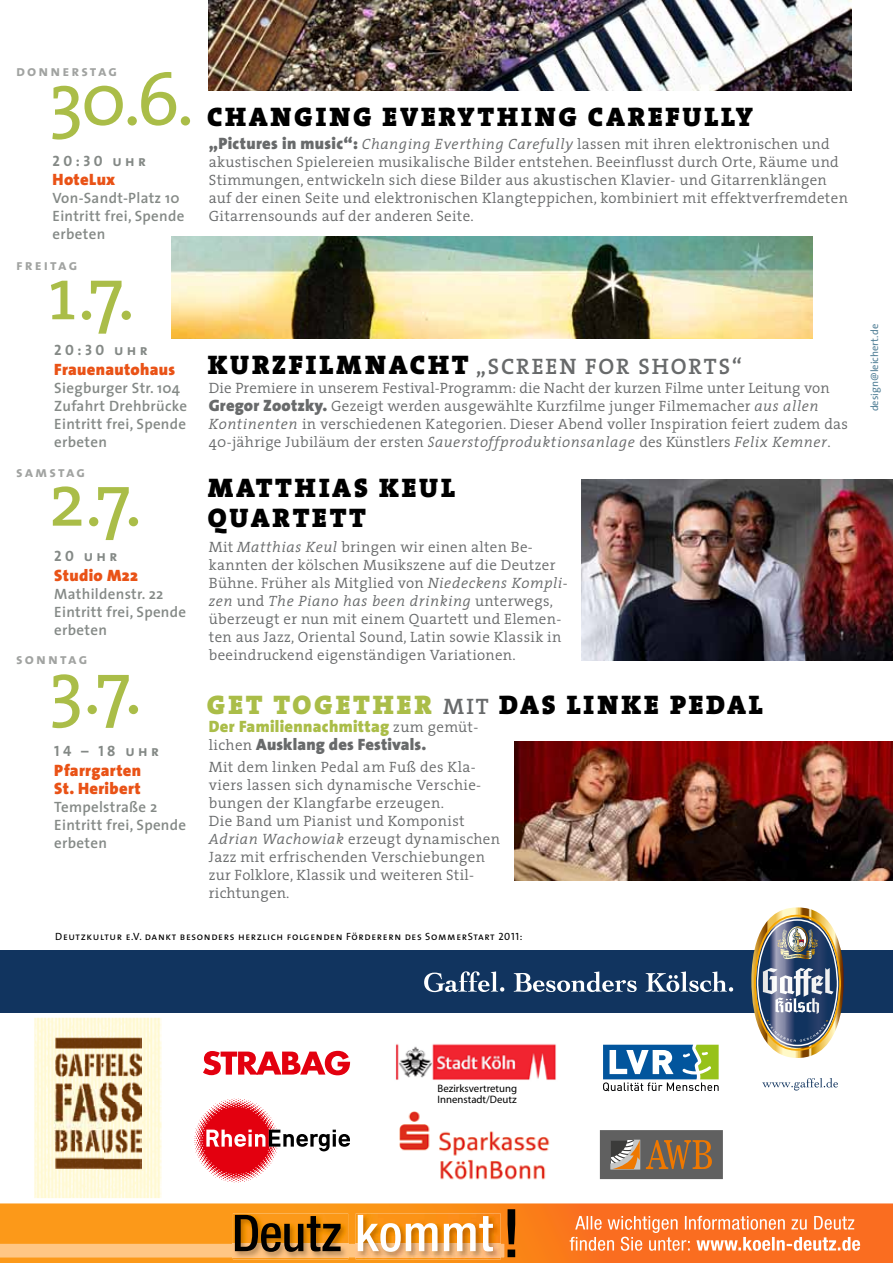
<style>
.page{position:relative;width:893px;height:1263px;background:#fff}
.page>*{position:absolute;margin:0;border:0;box-sizing:border-box;transform-origin:0 0}
.t1{font:75px "The Serif";color:#aabd48}
.t2{font:500 condensed 67.2px "Helvetica Neue";color:#000}
.t3{font:27px/30px "The Serif Black Caps";letter-spacing:.1em;color:#000}
.t4{font:22.5px "The Serif Semi Bold Caps";letter-spacing:.085em;color:#686a6b}
.t5{font:900 16.5px/18px "The Sans";letter-spacing:.015em;color:#aabd48}
.t6{font:900 16.5px/18px "The Sans";letter-spacing:.02em;color:#e95216}
.t7{font:300 15px/18px "The Serif";letter-spacing:.02em;color:#686a6b}
.t8{font:600 15px/18px "The Sans";letter-spacing:.02em;color:#848986}
.t9{font:15px "The Sans Bold Caps";letter-spacing:.14em;color:#a1a3a1}
.t10{font:15px "The Sans Bold Caps";letter-spacing:.225em;color:#848986}
.t11{font:10.8px/10.2px "Myriad";color:#000}
.t12{font:10.5px "The Sans Caps";letter-spacing:.06em;color:#000}
.t13{font:10.5px "The Sans";color:#517f96}
.s1{font-family:"The Sans";font-weight:900;font-size:16.5px}
.s2{font-style:italic}
.s3{font-family:"The Serif Black Caps";font-size:27px;color:#000}
.s4{color:#aabd48}
.s5{font-family:"The Serif Semi Bold Caps";font-size:22.5px;color:#686a6b}
.s6{font-family:"The Serif";font-weight:300;font-size:15px;color:#686a6b}
.s7{color:#686a6b}
</style>
<div class="page">
<div style="left:0;top:950px;width:893px;height:62px;background:#11345f"></div>
<img style="left:751px;top:907px;width:93px;height:151px">
<svg style="left:424px;top:971px;width:80px;height:21px"></svg>
<svg style="left:514px;top:971px;width:123px;height:21px"></svg>
<svg style="left:646px;top:971px;width:87px;height:21px"></svg>
<svg style="left:762px;top:1078px;width:76px;height:12px"></svg>
<img style="left:395px;top:1044px;width:161px;height:36px">
<img style="left:399px;top:1112px;width:151px;height:68px">
<svg style="left:203px;top:1051px;width:147px;height:24px"></svg>
<img style="left:209px;top:0;width:643px;height:90px">
<img style="left:171px;top:236px;width:641px;height:102px">
<img style="left:582px;top:479px;width:311px;height:181px">
<img style="left:514px;top:742px;width:379px;height:138px">
<img style="left:34px;top:1018px;width:128px;height:180px">
<img style="left:54px;top:1036px;width:87px;height:133px">
<svg style="left:603px;top:1045px;width:116px;height:46px"></svg>
<svg style="left:194px;top:1098px;width:156px;height:85px"></svg>
<svg style="left:600px;top:1130px;width:123px;height:49px;background:#7b6a58"></svg>
<svg style="left:0;top:1203px;width:893px;height:60px;background:#fa8321"></svg>
<img style="left:356px;top:1213px;width:144px;height:46px">
<img style="left:233px;top:1213px;width:115px;height:46px">
<svg style="left:0;top:1215px;width:504px;height:42px;background:#e29c44"></svg>
<svg style="left:570px;top:1216px;width:290px;height:35px;background:#fb9259"></svg>
<p class="t9" style="left:16px;top:58px;width:102px">donnerstag</p>
<h1 class="t1" style="left:49px;top:37px;width:146px">30.6.</h1>
<p class="t10" style="left:53px;top:148px;width:95px">20:30 uhr</p>
<p class="t6" style="left:53px;top:170px;width:64px">HoteLux</p>
<p class="t8" style="left:53px;top:189px;width:133px">Von-Sandt-Platz 10<br>Eintritt frei, Spende erbeten</p>
<p class="t9" style="left:16px;top:252px;width:63px">freitag</p>
<h1 class="t1" style="left:49px;top:232px;width:87px">1.7.</h1>
<p class="t10" style="left:54px;top:337px;width:95px">20:30 uhr</p>
<p class="t6" style="left:54px;top:360px;width:122px">Frauenautohaus</p>
<p class="t8" style="left:54px;top:378px;width:134px">Siegburger Str. 104<br>Zufahrt Drehbrücke<br>Eintritt frei, Spende erbeten</p>
<h1 class="t1" style="left:49px;top:438px;width:94px">2.7.</h1>
<p class="t9" style="left:16px;top:459px;width:71px">samstag</p>
<p class="t10" style="left:54px;top:544px;width:64px">20 uhr</p>
<p class="t6" style="left:54px;top:566px;width:85px">Studio M22</p>
<p class="t8" style="left:54px;top:585px;width:133px">Mathildenstr. 22<br>Eintritt frei, Spende erbeten</p>
<h1 class="t1" style="left:49px;top:626px;width:94px">3.7.</h1>
<p class="t9" style="left:16px;top:647px;width:73px">sonntag</p>
<p class="t10" style="left:54px;top:738px;width:106px">14 – 18 uhr</p>
<p class="t6" style="left:54px;top:761px;width:88px">Pfarrgarten<br>St. Heribert</p>
<p class="t8" style="left:54px;top:797px;width:133px">Tempelstraße 2<br>Eintritt frei, Spende erbeten</p>
<h3 class="t3" style="left:207px;top:101px;width:547px">CHANGING EVERYTHING CAREFULLY</h3>
<p class="t7" style="left:209px;top:134px;width:641px"><span class="s1">„Pictures in music“:</span> <span class="s2">Changing Everthing Carefully</span> lassen mit ihren elektronischen und akustischen Spielereien musikalische Bilder entstehen. Beeinflusst durch Orte, Räume und Stimmungen, entwickeln sich diese Bilder aus akustischen Klavier- und Gitarrenklängen auf der einen Seite und elektronischen Klangteppichen, kombiniert mit effektverfremdeten Gitarrensounds auf der anderen Seite.</p>
<h3 class="t4" style="left:208px;top:348px;width:536px"><span class="s3">KURZFILMNACHT</span> „SCREEN FOR SHORTS“</h3>
<p class="t7" style="left:209px;top:379px;width:641px">Die Premiere in unserem Festival-Programm: die Nacht der kurzen Filme unter Leitung von <span class="s1">Gregor Zootzky.</span> Gezeigt werden ausgewählte Kurzfilme junger Filmemacher <span class="s2">aus allen Kontinenten</span> in verschiedenen Kategorien. Dieser Abend voller Inspiration feiert zudem das 40-jährige Jubiläum der ersten <span class="s2">Sauerstoffproduktionsanlage</span> des Künstlers <span class="s2">Felix Kemner</span>.</p>
<h3 class="t3" style="left:208px;top:472px;width:249px">MATTHIAS KEUL<br>QUARTETT</h3>
<p class="t7" style="left:209px;top:537px;width:360px">Mit <span class="s2">Matthias Keul</span> bringen wir einen alten Be&shy;kannten der kölschen Musikszene auf die Deutzer Bühne. Früher als Mitglied von <span class="s2">Niedeckens Kompli&shy;zen</span> und <span class="s2">The Piano has been drinking</span> unterwegs, überzeugt er nun mit einem Quartett und Elemen&shy;ten aus Jazz, Oriental Sound, Latin sowie Klassik in beeindruckend eigenständigen Variationen.</p>
<h3 class="t3" style="left:207px;top:689px;width:558px"><span class="s4">GET TOGETHER</span> <span class="s5">MIT</span> DAS LINKE PEDAL</h3>
<p class="t5" style="left:209px;top:717px;width:271px">Der Familiennachmittag <span class="s6">zum gemüt&shy;lichen</span> <span class="s7">Ausklang des Festivals.</span></p>
<p class="t7" style="left:209px;top:758px;width:293px">Mit dem linken Pedal am Fuß des Kla&shy;viers lassen sich dynamische Verschie&shy;bungen der Klangfarbe erzeugen.<br>Die Band um Pianist und Komponist <span class="s2">Adrian Wachowiak</span> erzeugt dynamischen Jazz mit erfrischenden Verschiebungen zur Folklore, Klassik und weiteren Stil&shy;richtungen.</p>
<p class="t12" style="left:55px;top:927px;width:469px">Deutzkultur e.V. dankt besonders herzlich folgenden Förderern des SommerStart 2011:</p>
<p class="t13" style="left:866px;top:411px;width:89px;rotate:-90deg">design@leichert.de</p>
<p class="t11" style="left:438px;top:1084px;width:81px">Bezirksvertretung<br>Innenstadt/Deutz</p>
<h2 class="t2" style="left:502px;top:1193px;width:20px">!</h2>
</div>
